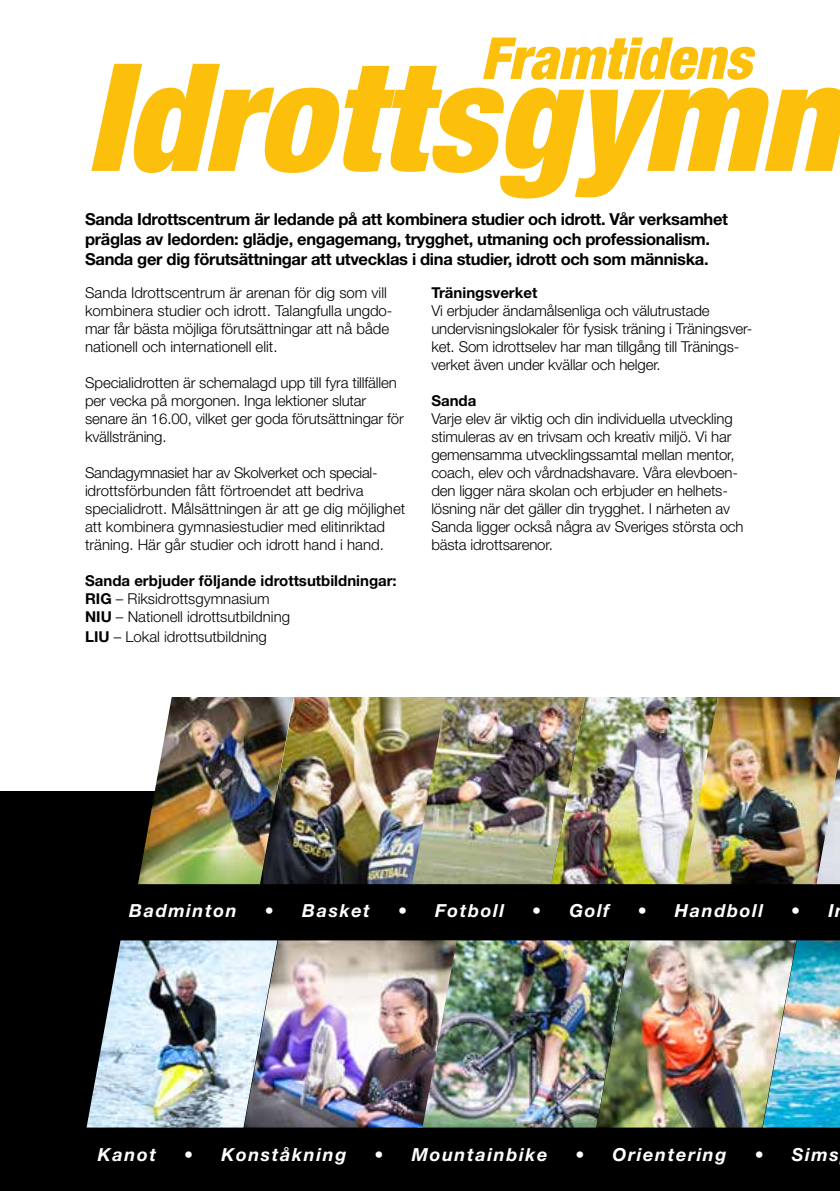
<style>
.page{position:relative;width:840px;height:1191px;background:#fff}
.page>*{position:absolute;margin:0;border:0;box-sizing:border-box;transform-origin:0 0}
.t1{font:italic 900 condensed 150px "Helvetica Neue LT Std";color:#fcc00c}
.t2{font:italic 900 condensed 58px "Helvetica Neue LT Std";color:#fcc00c}
.t3{font:italic 700 18px "Helvetica Neue LT Std";letter-spacing:.09em;color:#fff}
.t4{font:700 16.4px/20px "Helvetica Neue LT Std";letter-spacing:-.02em;color:#000}
.t5{font:300 15px/18px "Helvetica Neue LT Std";letter-spacing:-.01em;color:#000}
.t6{font:700 15px "Helvetica Neue LT Std";color:#000}
.s1{font-weight:700}
</style>
<div class="page">
<div style="left:0;top:791px;width:839px;height:400px;background:#000"></div>
<img style="left:86px;top:940px;width:158px;height:187px">
<img style="left:456px;top:940px;width:140px;height:187px">
<img style="left:293px;top:697px;width:119px;height:187px">
<img style="left:795px;top:940px;width:44px;height:187px">
<img style="left:596px;top:940px;width:199px;height:187px">
<img style="left:585px;top:697px;width:98px;height:187px">
<img style="left:244px;top:940px;width:212px;height:187px">
<img style="left:683px;top:697px;width:156px;height:187px">
<img style="left:138px;top:697px;width:155px;height:187px">
<img style="left:412px;top:697px;width:173px;height:187px">
<h2 class="t2" style="left:480px;top:23px;width:272px">Framtidens</h2>
<h1 class="t1" style="left:86px;top:25px;width:752px">Idrottsgymn</h1>
<p class="t4" style="left:85px;top:209px;width:644px">Sanda Idrottscentrum är ledande på att kombinera studier och idrott. Vår verksamhet präglas av ledorden: glädje, engagemang, trygghet, utmaning och professionalism.<br>Sanda ger dig förutsättningar att utvecklas i dina studier, idrott och som människa.</p>
<p class="t5" style="left:85px;top:283px;width:308px">Sanda Idrottscentrum är arenan för dig som vill kombinera studier och idrott. Talangfulla ungdo&shy;mar får bästa möjliga förutsättningar att nå både nationell och internationell elit.</p>
<p class="t5" style="left:85px;top:373px;width:320px">Specialidrotten är schemalagd upp till fyra tillfällen per vecka på morgonen. Inga lektioner slutar senare än 16.00, vilket ger goda förutsättningar för kvällsträning.</p>
<p class="t5" style="left:85px;top:463px;width:321px">Sandagymnasiet har av Skolverket och special&shy;idrottsförbunden fått förtroendet att bedriva specialidrott. Målsättningen är att ge dig möjlighet att kombinera gymnasiestudier med elitinriktad träning. Här går studier och idrott hand i hand.</p>
<p class="t5" style="left:85px;top:571px;width:313px"><span class="s1">Sanda erbjuder följande idrottsutbildningar:<br>RIG</span> – Riksidrottsgymnasium<br><span class="s1">NIU</span> – Nationell idrottsutbildning</p>
<p class="t5" style="left:85px;top:627px;width:183px"><span class="s1">LIU</span> – Lokal idrottsutbildning</p>
<p class="t6" style="left:431px;top:283px;width:107px">Träningsverket</p>
<p class="t5" style="left:431px;top:301px;width:322px">Vi erbjuder ändamålsenliga och välutrustade undervisningslokaler för fysisk träning i Träningsver&shy;ket. Som idrottselev har man tillgång till Tränings&shy;verket även under kvällar och helger.</p>
<p class="t6" style="left:431px;top:391px;width:47px">Sanda</p>
<p class="t5" style="left:431px;top:409px;width:313px">Varje elev är viktig och din individuella utveckling stimuleras av en trivsam och kreativ miljö. Vi har gemensamma utvecklingssamtal mellan mentor, coach, elev och vårdnadshavare. Våra elevboen&shy;den ligger nära skolan och erbjuder en helhets&shy;lösning när det gäller din trygghet. I närheten av Sanda ligger också några av Sveriges största och bästa idrottsarenor.</p>
<p class="t3" style="left:129px;top:899px;width:109px">Badminton</p>
<p class="t3" style="left:265px;top:899px;width:106px">• Basket</p>
<p class="t3" style="left:398px;top:899px;width:107px">• Fotboll</p>
<p class="t3" style="left:532px;top:899px;width:79px">• Golf</p>
<p class="t3" style="left:637px;top:899px;width:127px">• Handboll</p>
<p class="t3" style="left:790px;top:899px;width:44px">• I</p>
<p class="t3" style="left:98px;top:1143px;width:60px">Kanot</p>
<p class="t3" style="left:184px;top:1143px;width:163px">• Konståkning</p>
<p class="t3" style="left:374px;top:1143px;width:174px">• Mountainbike</p>
<p class="t3" style="left:575px;top:1143px;width:152px">• Orientering</p>
<p class="t3" style="left:754px;top:1143px;width:85px">• Sims</p>
</div>
